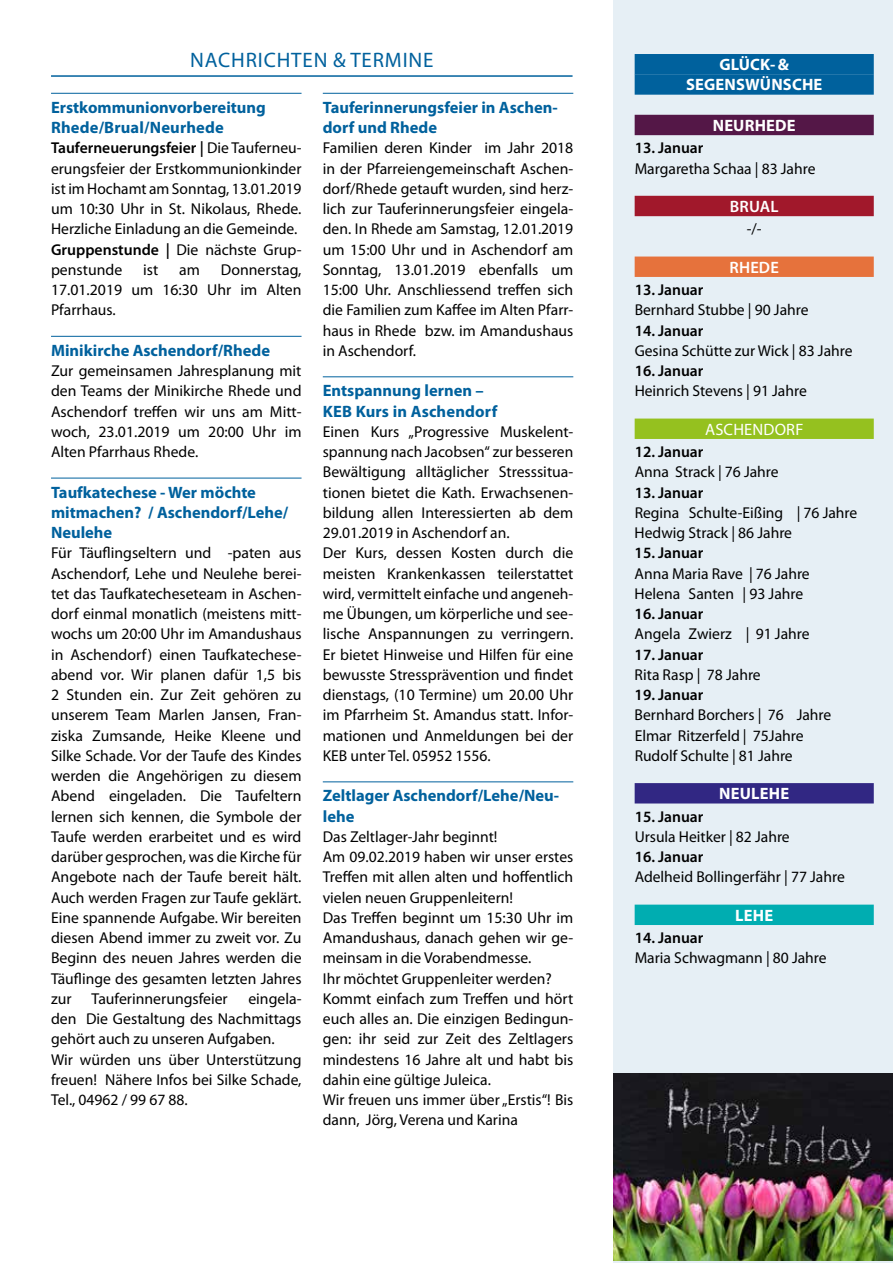
<style>
.page{position:relative;width:893px;height:1263px;background:#fff}
.page>*{position:absolute;margin:0;border:0;box-sizing:border-box;transform-origin:0 0}
.t1{font:21px "Myriad Pro";letter-spacing:.04em;color:#00619d}
.t2{font:700 16.5px/20.2px "Myriad Pro";color:#00619d}
.t3{font:700 16.5px/20.2px "Myriad Pro";letter-spacing:.01em;color:#fff;text-align:center}
.t4{font:600 16.5px "Myriad Pro";letter-spacing:.01em;color:#fff}
.t5{font:16.5px "Myriad Pro";letter-spacing:.01em;color:#fff}
.t6{font:15.75px/20.2px "Myriad Pro";color:#000}
.t7{font:600 15.75px "Myriad Pro";color:#000}
.s1{font-weight:600}
</style>
<div class="page">
<div style="left:613px;top:0;width:280px;height:1263px;background:#e6eff5"></div>
<hr style="left:51px;top:93px;width:251px;height:1px;background:#00619d">
<hr style="left:51px;top:336px;width:251px;height:1px;background:#00619d">
<hr style="left:51px;top:478px;width:251px;height:1px;background:#00619d">
<hr style="left:323px;top:93px;width:250px;height:1px;background:#00619d">
<hr style="left:323px;top:376px;width:250px;height:1px;background:#00619d">
<hr style="left:323px;top:781px;width:250px;height:1px;background:#00619d">
<hr style="left:51px;top:75px;width:522px;height:2px;background:#00619d">
<div style="left:635px;top:54px;width:239px;height:20px;background:#00619d"></div>
<div style="left:635px;top:74px;width:239px;height:21px;background:#00619d"></div>
<div style="left:635px;top:115px;width:239px;height:20px;background:#541747"></div>
<div style="left:635px;top:196px;width:239px;height:20px;background:#a1182b"></div>
<div style="left:635px;top:257px;width:239px;height:20px;background:#e6723c"></div>
<div style="left:635px;top:419px;width:239px;height:20px;background:#95c11f"></div>
<div style="left:635px;top:783px;width:239px;height:20px;background:#312783"></div>
<div style="left:635px;top:905px;width:239px;height:20px;background:#00adb1"></div>
<img style="left:613px;top:1074px;width:280px;height:186px">
<h1 class="t1" style="left:190px;top:47px;width:245px">NACHRICHTEN &amp; TERMINE</h1>
<p class="t3" style="left:686px;top:54px;width:138px">GLÜCK-&amp;<br>SEGENSWÜNSCHE</p>
<p class="t3" style="left:713px;top:115px;width:84px">NEURHEDE</p>
<p class="t7" style="left:635px;top:138px;width:70px">13. Januar</p>
<p class="t6" style="left:635px;top:158px;width:182px">Margaretha Schaa | 83 Jahre</p>
<p class="t4" style="left:730px;top:196px;width:50px">BRUAL</p>
<p class="t6" style="left:747px;top:219px;width:16px">-/-</p>
<p class="t4" style="left:729px;top:256px;width:51px">RHEDE</p>
<p class="t7" style="left:635px;top:280px;width:70px">13. Januar</p>
<p class="t6" style="left:635px;top:300px;width:175px">Bernhard Stubbe | 90 Jahre</p>
<p class="t7" style="left:635px;top:320px;width:70px">14. Januar</p>
<p class="t6" style="left:635px;top:340px;width:219px">Gesina Schütte zur Wick | 83 Jahre</p>
<p class="t7" style="left:635px;top:361px;width:70px">16. Januar</p>
<p class="t6" style="left:635px;top:381px;width:174px">Heinrich Stevens | 91 Jahre</p>
<p class="t5" style="left:705px;top:419px;width:100px">ASCHENDORF</p>
<p class="t7" style="left:635px;top:442px;width:70px">12. Januar</p>
<p class="t6" style="left:635px;top:462px;width:146px">Anna Strack | 76 Jahre</p>
<p class="t7" style="left:635px;top:482px;width:70px">13. Januar</p>
<p class="t6" style="left:635px;top:502px;width:224px">Regina Schulte-Eißing | 76 Jahre<br>Hedwig Strack | 86 Jahre</p>
<p class="t7" style="left:635px;top:543px;width:70px">15. Januar</p>
<p class="t6" style="left:635px;top:563px;width:177px">Anna Maria Rave | 76 Jahre<br>Helena Santen | 93 Jahre</p>
<p class="t7" style="left:635px;top:604px;width:70px">16. Januar</p>
<p class="t6" style="left:635px;top:624px;width:176px">Angela Zwierz | 91 Jahre</p>
<p class="t7" style="left:635px;top:644px;width:70px">17. Januar</p>
<p class="t6" style="left:635px;top:664px;width:128px">Rita Rasp | 78 Jahre</p>
<p class="t7" style="left:635px;top:685px;width:70px">19. Januar</p>
<p class="t6" style="left:635px;top:705px;width:198px">Bernhard Borchers | 76 Jahre<br>Elmar Ritzerfeld | 75Jahre<br>Rudolf Schulte | 81 Jahre</p>
<p class="t3" style="left:719px;top:783px;width:71px">NEULEHE</p>
<p class="t7" style="left:635px;top:806px;width:70px">15. Januar</p>
<p class="t6" style="left:635px;top:826px;width:157px">Ursula Heitker | 82 Jahre</p>
<p class="t7" style="left:635px;top:847px;width:70px">16. Januar</p>
<p class="t6" style="left:635px;top:867px;width:212px">Adelheid Bollingerfähr | 77 Jahre</p>
<p class="t3" style="left:735px;top:904px;width:39px">LEHE</p>
<p class="t7" style="left:635px;top:928px;width:70px">14. Januar</p>
<p class="t6" style="left:635px;top:948px;width:194px">Maria Schwagmann | 80 Jahre</p>
<p class="t2" style="left:323px;top:97px;width:236px">Tauferinnerungsfeier in Aschen&shy;dorf und Rhede</p>
<p class="t6" style="left:323px;top:138px;width:252px;text-align:justify">Familien deren Kinder im Jahr 2018 in der Pfarreiengemeinschaft Aschen&shy;dorf/Rhede getauft wurden, sind herz&shy;lich zur Tauferinnerungsfeier eingela&shy;den. In Rhede am Samstag, 12.01.2019 um 15:00 Uhr und in Aschendorf am Sonntag, 13.01.2019 ebenfalls um 15:00 Uhr. Anschliessend treffen sich die Familien zum Kaffee im Alten Pfarr&shy;haus in Rhede bzw. im Amandushaus in Aschendorf.</p>
<p class="t2" style="left:323px;top:380px;width:176px">Entspannung lernen –<br>KEB Kurs in Aschendorf</p>
<p class="t6" style="left:323px;top:421px;width:252px">Einen Kurs „Progressive Muskelent&shy;spannung nach Jacobsen“ zur besseren Bewältigung alltäglicher Stresssitua&shy;tionen bietet die Kath. Erwachsenen&shy;bildung allen Interessierten ab dem 29.01.2019 in Aschendorf an.<br>Der Kurs, dessen Kosten durch die meisten Krankenkassen teilerstattet wird, vermittelt einfache und angeneh&shy;me Übungen, um körperliche und see&shy;lische Anspannungen zu verringern.<br>Er bietet Hinweise und Hilfen für eine bewusste Stressprävention und findet dienstags, (10 Termine) um 20.00 Uhr im Pfarrheim St. Amandus statt. Infor&shy;mationen und Anmeldungen bei der KEB unter Tel. 05952 1556.</p>
<p class="t2" style="left:323px;top:785px;width:238px">Zeltlager Aschendorf/Lehe/Neu&shy;lehe</p>
<p class="t6" style="left:323px;top:826px;width:252px">Das Zeltlager-Jahr beginnt!<br>Am 09.02.2019 haben wir unser erstes Treffen mit allen alten und hoffentlich vielen neuen Gruppenleitern!<br>Das Treffen beginnt um 15:30 Uhr im Amandushaus, danach gehen wir ge&shy;meinsam in die Vorabendmesse.<br>Ihr möchtet Gruppenleiter werden?<br>Kommt einfach zum Treffen und hört euch alles an. Die einzigen Bedingun&shy;gen: ihr seid zur Zeit des Zeltlagers mindestens 16 Jahre alt und habt bis dahin eine gültige Juleica.<br>Wir freuen uns immer über „Erstis“! Bis dann, Jörg, Verena und Karina</p>
<p class="t2" style="left:51px;top:97px;width:216px">Erstkommunionvorbereitung<br>Rhede/Brual/Neurhede</p>
<p class="t6" style="left:51px;top:138px;width:252px"><span class="s1">Tauferneuerungsfeier |</span> Die Tauferneu&shy;erungsfeier der Erstkommunionkinder ist im Hochamt am Sonntag, 13.01.2019 um 10:30 Uhr in St. Nikolaus, Rhede.<br>Herzliche Einladung an die Gemeinde.<br><span class="s1">Gruppenstunde |</span> Die nächste Grup&shy;penstunde</p>
<p class="t6" style="left:51px;top:259px;width:252px;text-align:justify;text-indent:170px">Donnerstag, 17.01.2019 um 16:30 Uhr im Alten Pfarrhaus.</p>
<p class="t2" style="left:51px;top:340px;width:221px">Minikirche Aschendorf/Rhede</p>
<p class="t6" style="left:51px;top:360px;width:252px;text-align:justify">Zur gemeinsamen Jahresplanung mit den Teams der Minikirche Rhede und Aschendorf treffen wir uns am Mitt&shy;woch, 23.01.2019 um 20:00 Uhr im Alten Pfarrhaus Rhede.</p>
<p class="t2" style="left:51px;top:481px;width:239px">Taufkatechese - Wer möchte mitmachen? / Aschendorf/Lehe/<br>Neulehe</p>
<p class="t6" style="left:51px;top:543px;width:252px;text-align:justify">Für Täuflingseltern und -paten aus Aschendorf, Lehe und Neulehe berei&shy;tet das Taufkatecheseteam in Aschen&shy;dorf einmal monatlich (meistens mitt&shy;wochs um 20:00 Uhr im Amandushaus in Aschendorf) einen Taufkatechese&shy;abend vor. Wir planen dafür 1,5 bis 2 Stunden ein. Zur Zeit gehören zu unserem Team Marlen Jansen, Fran&shy;ziska Zumsande, Heike Kleene und Silke Schade. Vor der Taufe des Kindes werden die Angehörigen zu diesem Abend eingeladen. Die Taufeltern lernen sich kennen, die Symbole der Taufe werden erarbeitet und es wird darüber gesprochen, was die Kirche für Angebote nach der Taufe bereit hält.<br>Auch werden Fragen zur Taufe geklärt.<br>Eine spannende Aufgabe. Wir bereiten diesen Abend immer zu zweit vor. Zu Beginn des neuen Jahres werden die Täuflinge des gesamten letzten Jahres zur</p>
<p class="t6" style="left:143px;top:259px;width:17px">ist</p>
<p class="t6" style="left:179px;top:259px;width:22px">am</p>
<p class="t6" style="left:92px;top:988px;width:138px">Tauferinnerungsfeier</p>
<p class="t6" style="left:51px;top:988px;width:252px;text-indent:197px">eingela&shy;den Die Gestaltung des Nachmittags gehört auch zu unseren Aufgaben.<br>Wir würden uns über Unterstützung freuen! Nähere Infos bei Silke Schade,<br>Tel., 04962 / 99 67 88.</p>
</div>
